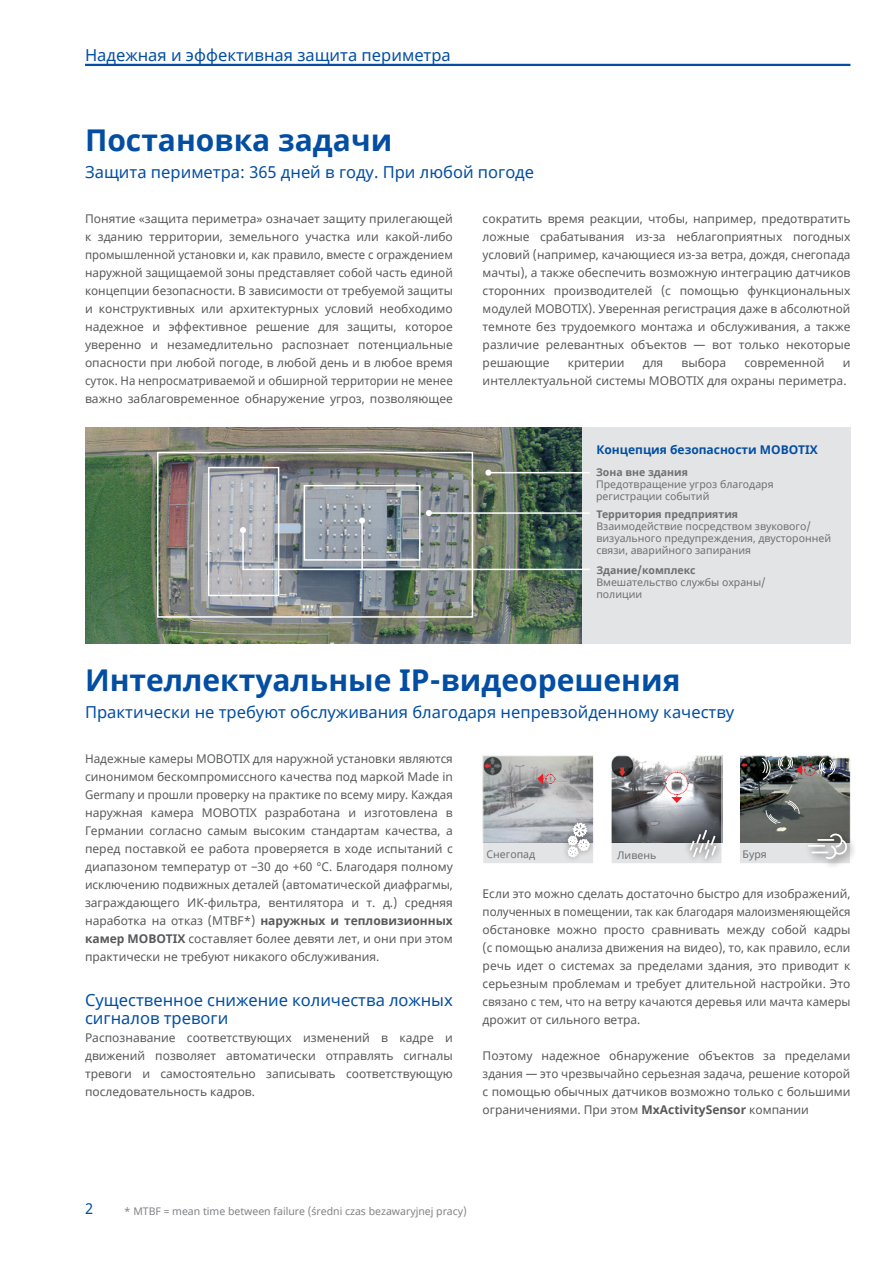
<style>
.page{position:relative;width:893px;height:1263px;background:#fff}
.page>*{position:absolute;margin:0;border:0;box-sizing:border-box;transform-origin:0 0}
.t1{font:700 30px "Noto Sans";color:#034ea2}
.t2{font:16.5px/18px "Noto Sans";color:#034ea2}
.t3{font:15px "Noto Sans";color:#034ea2}
.t4{font:12px/18px "Noto Sans";color:#58595b;text-align:justify}
.t5{font:700 12px "Noto Sans";color:#034ea2}
.t6{font:10.5px/12px "Noto Sans";color:#6d6f71}
.t7{font:10.5px "Noto Sans";color:#808285}
.t8{font:700 10.5px "Noto Sans";color:#6d6f71}
.s1{font-weight:700}
</style>
<div class="page">
<hr style="left:85px;top:64px;width:765px;height:2px;background:#034ea2">
<div style="left:85px;top:427px;width:765px;height:217px;background:#e3e4e5"></div>
<img style="left:85px;top:427px;width:496px;height:217px">
<div style="left:157px;top:452px;width:316px;height:166px;border:2px solid #fff"></div>
<div style="left:208px;top:467px;width:71px;height:129px;border:2px solid #fff"></div>
<hr style="left:488px;top:472px;width:102px;height:1px;background:#fff">
<svg style="left:485px;top:470px;width:6px;height:6px"></svg>
<div style="left:304px;top:485px;width:117px;height:76px;border:2px solid #fff"></div>
<img style="left:240px;top:510px;width:350px;height:61px">
<div style="left:483px;top:756px;width:111px;height:108px;background:#e3e4e5"></div>
<img style="left:485px;top:757px;width:107px;height:85px">
<div style="left:483px;top:755px;width:111px;height:109px;border:1px solid #fff"></div>
<svg style="left:537px;top:773px;width:19px;height:11px"></svg>
<div style="left:611px;top:756px;width:111px;height:108px;background:#e3e4e5"></div>
<img style="left:613px;top:757px;width:107px;height:85px">
<div style="left:611px;top:755px;width:111px;height:109px;border:1px solid #fff"></div>
<div style="left:684px;top:824px;width:38px;height:41px;background:#231f20;opacity:.75"></div>
<svg style="left:688px;top:828px;width:30px;height:33px"></svg>
<svg style="left:665px;top:771px;width:24px;height:32px"></svg>
<div style="left:739px;top:756px;width:111px;height:108px;background:#e3e4e5"></div>
<img style="left:741px;top:757px;width:107px;height:85px">
<div style="left:739px;top:755px;width:111px;height:109px;border:1px solid #fff"></div>
<svg style="left:765px;top:800px;width:35px;height:24px"></svg>
<div style="left:804px;top:829px;width:53px;height:40px;background:#231f20;opacity:.8"></div>
<svg style="left:809px;top:833px;width:41px;height:26px"></svg>
<img style="left:761px;top:755px;width:75px;height:25px">
<div style="left:562px;top:817px;width:34px;height:46px;background:#231f20;opacity:.75"></div>
<svg style="left:568px;top:823px;width:22px;height:34px"></svg>
<h2 class="t2" style="left:85px;top:47px;width:367px">Надежная и эффективная защита периметра</h2>
<h1 class="t1" style="left:85px;top:119px;width:309px">Постановка задачи</h1>
<h2 class="t2" style="left:85px;top:163px;width:451px">Защита периметра: 365 дней в году. При любой погоде</h2>
<p class="t4" style="left:85px;top:210px;width:369px">Понятие «защита периметра» означает защиту прилегающей к зданию территории, земельного участка или какой-либо промышленной установки и, как правило, вместе с ограждением наружной защищаемой зоны представляет собой часть единой концепции безопасности. В зависимости от требуемой защиты и конструктивных или архитектурных условий необходимо надежное и эффективное решение для защиты, которое уверенно и незамедлительно распознает потенциальные опасности при любой погоде, в любой день и в любое время суток. На непросматриваемой и обширной территории не менее важно заблаговременное обнаружение угроз, позволяющее</p>
<p class="t4" style="left:483px;top:210px;width:369px">сократить время реакции, чтобы, например, предотвратить ложные срабатывания из-за неблагоприятных погодных условий (например, качающиеся из-за ветра, дождя, снегопада мачты), а также обеспечить возможную интеграцию датчиков сторонних производителей (с помощью функциональных модулей MOBOTIX). Уверенная регистрация даже в абсолютной темноте без трудоемкого монтажа и обслуживания, а также различие релевантных объектов — вот только некоторые решающие</p>
<p class="t4" style="left:568px;top:354px;width:58px">критерии</p>
<p class="t4" style="left:643px;top:354px;width:22px">для</p>
<p class="t4" style="left:681px;top:354px;width:46px">выбора</p>
<p class="t4" style="left:744px;top:354px;width:82px">современной</p>
<p class="t4" style="left:483px;top:354px;width:369px;text-indent:360px">и интеллектуальной системы MOBOTIX для охраны периметра.</p>
<p class="t5" style="left:596px;top:441px;width:223px">Концепция безопасности MOBOTIX</p>
<p class="t8" style="left:596px;top:465px;width:93px">Зона вне здания</p>
<p class="t6" style="left:596px;top:479px;width:179px">Предотвращение угроз благодаря регистрации событий</p>
<p class="t8" style="left:596px;top:506px;width:143px">Территория предприятия</p>
<p class="t6" style="left:596px;top:520px;width:236px">Взаимодействие посредством звукового/ визуального предупреждения, двусторонней связи, аварийного запирания</p>
<p class="t8" style="left:596px;top:563px;width:101px">Здание/комплекс</p>
<p class="t6" style="left:596px;top:576px;width:171px">Вмешательство службы охраны/ полиции</p>
<h1 class="t1" style="left:85px;top:659px;width:597px">Интеллектуальные IP-видеорешения</h1>
<h2 class="t2" style="left:85px;top:703px;width:651px">Практически не требуют обслуживания благодаря непревзойденному качеству</h2>
<p class="t4" style="left:85px;top:750px;width:369px">Надежные камеры MOBOTIX для наружной установки являются синонимом бескомпромиссного качества под маркой Made in Germany и прошли проверку на практике по всему миру. Каждая наружная камера MOBOTIX разработана и изготовлена в Германии согласно самым высоким стандартам качества, а перед поставкой ее работа проверяется в ходе испытаний с диапазоном температур от −30 до +60 °C. Благодаря полному исключению подвижных деталей (автоматической диафрагмы, заграждающего ИК-фильтра, вентилятора и т. д.) средняя наработка на отказ (MTBF*) <span class="s1">наружных и тепловизионных камер MOBOTIX</span> составляет более девяти лет, и они при этом практически не требуют никакого обслуживания.</p>
<h2 class="t2" style="left:85px;top:991px;width:369px">Существенное снижение количества ложных сигналов тревоги</h2>
<p class="t4" style="left:85px;top:1029px;width:369px">Распознавание соответствующих изменений в кадре и движений позволяет автоматически отправлять сигналы тревоги и самостоятельно записывать соответствующую последовательность кадров.</p>
<p class="t6" style="left:487px;top:848px;width:50px">Снегопад</p>
<p class="t6" style="left:617px;top:850px;width:41px">Ливень</p>
<p class="t6" style="left:743px;top:848px;width:26px">Буря</p>
<p class="t4" style="left:483px;top:885px;width:369px">Если это можно сделать достаточно быстро для изображений, полученных в помещении, так как благодаря малоизменяющейся обстановке можно просто сравнивать между собой кадры (с помощью анализа движения на видео), то, как правило, если речь идет о системах за пределами здания, это приводит к серьезным проблемам и требует длительной настройки. Это связано с тем, что на ветру качаются деревья или мачта камеры дрожит от сильного ветра.</p>
<p class="t4" style="left:483px;top:1047px;width:369px">Поэтому надежное обнаружение объектов за пределами здания — это чрезвычайно серьезная задача, решение которой с помощью обычных датчиков возможно только с большими ограничениями. При этом <span class="s1">MxActivitySensor</span> компании</p>
<p class="t3" style="left:85px;top:1198px;width:10px">2</p>
<p class="t7" style="left:124px;top:1204px;width:344px">* MTBF = mean time between failure (średni czas bezawaryjnej pracy)</p>
</div>
